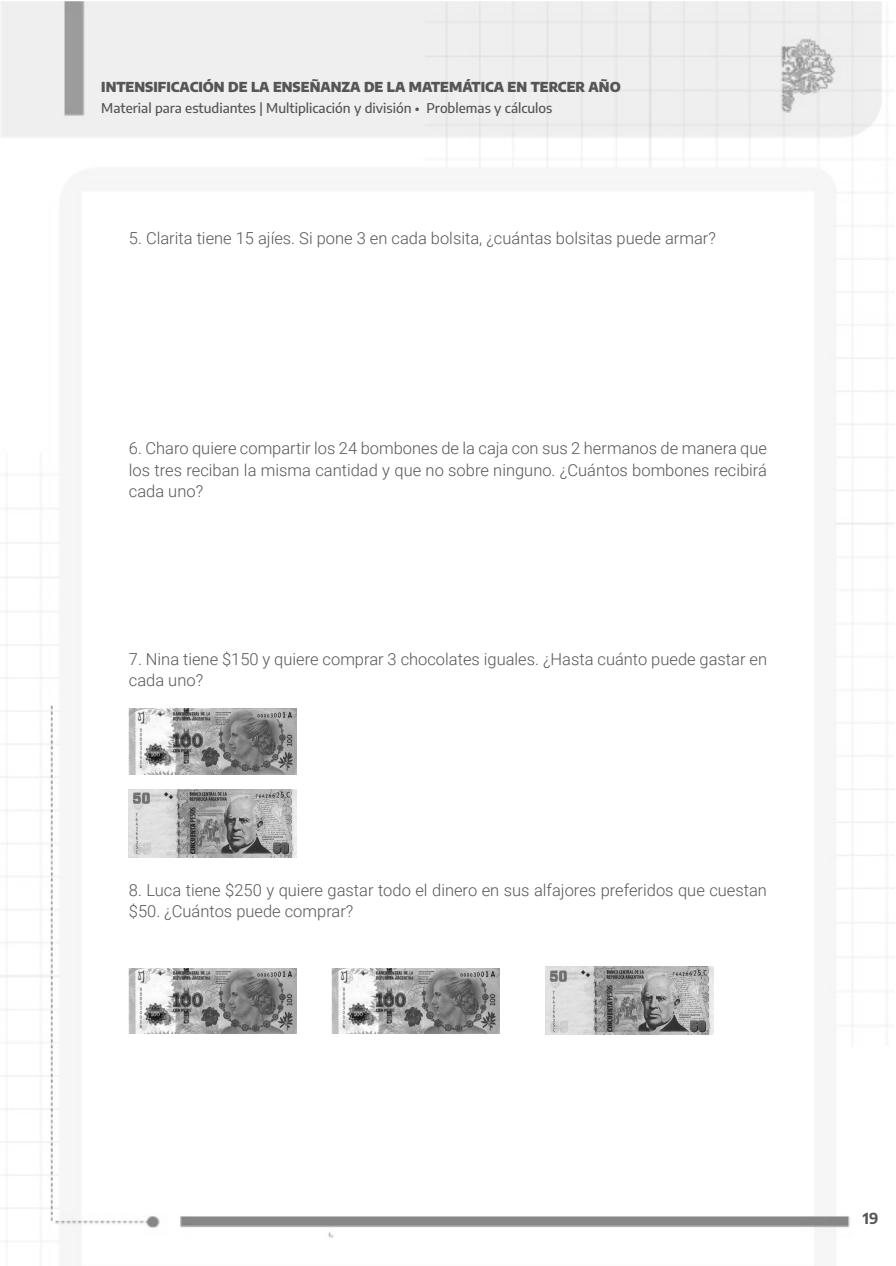
<style>
.page{position:relative;width:896px;height:1266px;background:#fff}
.page>*{position:absolute;margin:0;border:0;box-sizing:border-box;transform-origin:0 0}
.Actividades2{font:300 16.5px/21px "Roboto";color:#565656}
.t1{font:700 15px "Encode Sans";color:#565656}
.t2{font:500 13.5px "Encode Sans";color:#565656}
.t3{font:900 13.5px "Encode Sans";color:#565656}
</style>
<div class="page">
<img style="left:1px;top:1px;width:893px;height:1242px">
<img style="left:129px;top:789px;width:168px;height:68px">
<img style="left:546px;top:966px;width:167px;height:68px">
<img style="left:129px;top:709px;width:168px;height:65px">
<img style="left:129px;top:968px;width:168px;height:65px">
<img style="left:331px;top:968px;width:168px;height:65px">
<p class="t3" style="left:101px;top:76px;width:521px">INTENSIFICACIÓN DE LA ENSEÑANZA DE LA MATEMÁTICA EN TERCER AÑO</p>
<p class="t2" style="left:101px;top:98px;width:452px">Material para estudiantes | Multiplicación y división • Problemas y cálculos</p>
<p class="Actividades2" style="left:129px;top:227px;width:588px">5. Clarita tiene 15 ajíes. Si pone 3 en cada bolsita, ¿cuántas bolsitas puede armar?</p>
<p class="Actividades2" style="left:129px;top:437px;width:639px;text-align:justify">6. Charo quiere compartir los 24 bombones de la caja con sus 2 hermanos de manera que los tres reciban la misma cantidad y que no sobre ninguno. ¿Cuántos bombones recibirá cada uno?</p>
<p class="Actividades2" style="left:129px;top:647px;width:639px">7. Nina tiene $150 y quiere comprar 3 chocolates iguales. ¿Hasta cuánto puede gastar en cada uno?</p>
<p class="Actividades2" style="left:129px;top:878px;width:639px">8. Luca tiene $250 y quiere gastar todo el dinero en sus alfajores preferidos que cuestan $50. ¿Cuántos puede comprar?</p>
<p class="t1" style="left:862px;top:1207px;width:17px">19</p>
</div>
